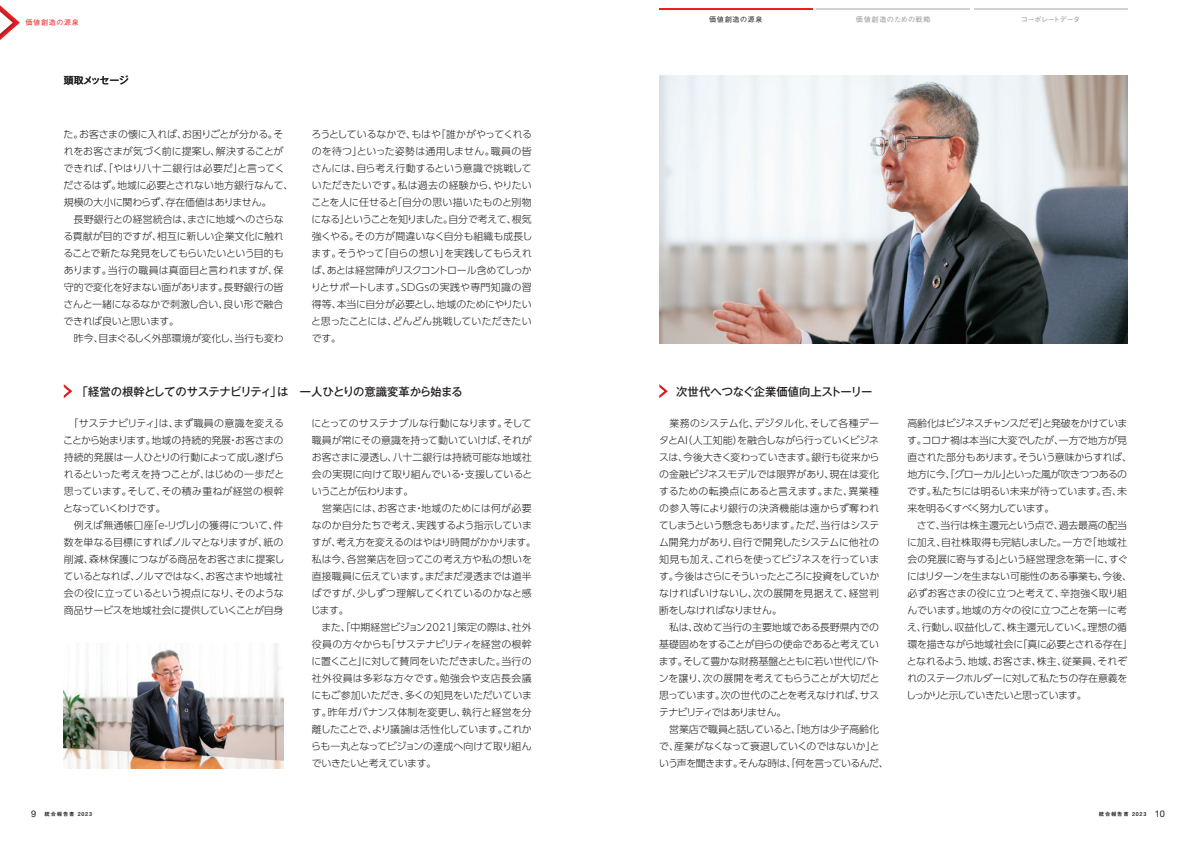
<style>
.page{position:relative;width:1191px;height:842px;background:#fff}
.page>*{position:absolute;margin:0;border:0;box-sizing:border-box;transform-origin:0 0}
.t1{font:500 11.3px "Gothic MB101 Pr 5";letter-spacing:-.025em;color:#231f20}
.t2{font:500 11.3px "Gothic MB101 Pr 5";color:#231f20}
.t3{font:300 9.9px/17px "UD Shin Go Pro";letter-spacing:-.02em;color:#231f20}
.t4{font:500 9.9px "Gothic MB101 Pr 5";letter-spacing:-.05em;color:#231f20}
.t5{font:500 7.1px "Gothic BBB Pr 5";letter-spacing:.07em;color:#939598}
.t6{font:500 7.1px "Gothic BBB Pr 5";letter-spacing:-.05em;color:#939598}
.t7{font:500 7.1px "Gothic BBB Pr 5";letter-spacing:.1em;color:#ee1d23}
.t8{font:500 7.1px "Gothic BBB Pr 5";letter-spacing:.1em;color:#231f20}
.t9{font:5.3px "Midashi Go Pr 5 MB31";letter-spacing:.15em;color:#231f20}
.s1{font-family:"Helvetica Neue LT Std";font-size:9.2px}
</style>
<div class="page">
<img style="left:64px;top:643px;width:219px;height:125px">
<svg style="left:64px;top:384px;width:8px;height:14px"></svg>
<svg style="left:659px;top:384px;width:9px;height:14px"></svg>
<img style="left:659px;top:75px;width:468px;height:268px">
<hr style="left:974px;top:9px;width:153px;height:1px;background:#d1d2d4">
<hr style="left:659px;top:9px;width:153px;height:1px;background:#ee1d23">
<hr style="left:816px;top:9px;width:153px;height:1px;background:#d1d2d4">
<svg style="left:0;top:5px;width:20px;height:35px"></svg>
<p class="t7" style="left:26px;top:17px;width:55px">価値創造の源泉</p>
<p class="t4" style="left:64px;top:72px;width:66px">頭取メッセージ</p>
<p class="t3" style="left:63px;top:125px;width:231px">た。お客さまの懐に入れば、お困りごとが分かる。それをお客さまが気づく前に提案し、解決することができれば、「やはり八十二銀行は必要だ」と言ってくださるはず。地域に必要とされない地方銀行なんて、規模の大小に関わらず、存在価値はありません。<br>　長野銀行との経営統合は、まさに地域へのさらなる貢献が目的ですが、相互に新しい企業文化に触れることで新たな発見をしてもらいたいという目的もあります。当行の職員は真面目と言われますが、保守的で変化を好まない面があります。長野銀行の皆さんと一緒になるなかで刺激し合い、良い形で融合できれば良いと思います。<br>　昨今、目まぐるしく外部環境が変化し、当行も変わ</p>
<p class="t3" style="left:311px;top:125px;width:223px;text-align:justify">ろうとしているなかで、もはや「誰かがやってくれるのを待つ」といった姿勢は通用しません。職員の皆さんには、自ら考え行動するという意識で挑戦していただきたいです。私は過去の経験から、やりたいことを人に任せると「自分の思い描いたものと別物になる」ということを知りました。自分で考えて、根気強くやる。その方が間違いなく自分も組織も成長します。そうやって「自らの想い」を実践してもらえれば、あとは経営陣がリスクコントロール含めてしっかりとサポートします。SDGsの実践や専門知識の習得等、本当に自分が必要とし、地域のためにやりたいと思ったことには、どんどん挑戦していただきたいです。</p>
<p class="t1" style="left:77px;top:382px;width:387px">「経営の根幹としてのサステナビリティ」は　一人ひとりの意識変革から始まる</p>
<p class="t3" style="left:63px;top:414px;width:223px">　「サステナビリティ」は、まず職員の意識を変えることから始まります。地域の持続的発展・お客さまの持続的発展は一人ひとりの行動によって成し遂げられるといった考えを持つことが、はじめの一歩だと思っています。そして、その積み重ねが経営の根幹となっていくわけです。<br>　例えば無通帳口座「e-リヴレ」の獲得について、件数を単なる目標にすればノルマとなりますが、紙の削減、森林保護につながる商品をお客さまに提案しているとなれば、ノルマではなく、お客さまや地域社会の役に立っているという視点になり、そのような商品サービスを地域社会に提供していくことが自身</p>
<p class="t3" style="left:311px;top:414px;width:227px">にとってのサステナブルな行動になります。そして職員が常にその意識を持って動いていけば、それがお客さまに浸透し、八十二銀行は持続可能な地域社会の実現に向けて取り組んでいる・支援しているということが伝わります。<br>　営業店には、お客さま・地域のためには何が必要なのか自分たちで考え、実践するよう指示していますが、考え方を変えるのはやはり時間がかかります。私は今、各営業店を回ってこの考え方や私の想いを直接職員に伝えています。まだまだ浸透までは道半ばですが、少しずつ理解してくれているのかなと感じます。<br>　また、「中期経営ビジョン2021」策定の際は、社外役員の方々からも「サステナビリティを経営の根幹に置くこと」に対して賛同をいただきました。当行の社外役員は多彩な方々です。勉強会や支店長会議にもご参加いただき、多くの知見をいただいています。昨年ガバナンス体制を変更し、執行と経営を分離したことで、より議論は活性化しています。これからも一丸となってビジョンの達成へ向けて取り組んでいきたいと考えています。</p>
<p class="t8" style="left:709px;top:13px;width:55px">価値創造の源泉</p>
<p class="t5" style="left:856px;top:13px;width:76px">価値創造のための戦略</p>
<p class="t6" style="left:1021px;top:13px;width:61px">コーポレートデータ</p>
<p class="t2" style="left:676px;top:382px;width:198px">次世代へつなぐ企業価値向上ストーリー</p>
<p class="t3" style="left:659px;top:414px;width:231px">　業務のシステム化、デジタル化、そして各種データとAI（人工知能）を融合しながら行っていくビジネスは、今後大きく変わっていきます。銀行も従来からの金融ビジネスモデルでは限界があり、現在は変化するための転換点にあると言えます。また、異業種の参入等により銀行の決済機能は遠からず奪われてしまうという懸念もあります。ただ、当行はシステム開発力があり、自行で開発したシステムに他社の知見も加え、これらを使ってビジネスを行っています。今後はさらにそういったところに投資をしていかなければいけないし、次の展開を見据えて、経営判断をしなければなりません。<br>　私は、改めて当行の主要地域である長野県内での基礎固めをすることが自らの使命であると考えています。そして豊かな財務基盤とともに若い世代にバトンを譲り、次の展開を考えてもらうことが大切だと思っています。次の世代のことを考えなければ、サステナビリティではありません。<br>　営業店で職員と話していると、「地方は少子高齢化で、産業がなくなって衰退していくのではないか」という声を聞きます。そんな時は、「何を言っているんだ、</p>
<p class="t3" style="left:906px;top:414px;width:228px">高齢化はビジネスチャンスだぞ」と発破をかけています。コロナ禍は本当に大変でしたが、一方で地方が見直された部分もあります。そういう意味からすれば、地方に今、「グローカル」といった風が吹きつつあるのです。私たちには明るい未来が待っています。否、未来を明るくすべく努力しています。<br>　さて、当行は株主還元という点で、過去最高の配当に加え、自社株取得も完結しました。一方で「地域社会の発展に寄与する」という経営理念を第一に、すぐにはリターンを生まない可能性のある事業も、今後、必ずお客さまの役に立つと考えて、辛抱強く取り組んでいます。地域の方々の役に立つことを第一に考え、行動し、収益化して、株主還元していく。理想の循環を描きながら地域社会に「真に必要とされる存在」となれるよう、地域、お客さま、株主、従業員、それぞれのステークホルダーに対して私たちの存在意義をしっかりと示していきたいと思っています。</p>
<p class="t9" style="left:31px;top:809px;width:62px"><span class="s1">9</span> 統合報告書 2023</p>
<p class="t9" style="left:1099px;top:809px;width:68px">統合報告書 2023 <span class="s1">10</span></p>
</div>
